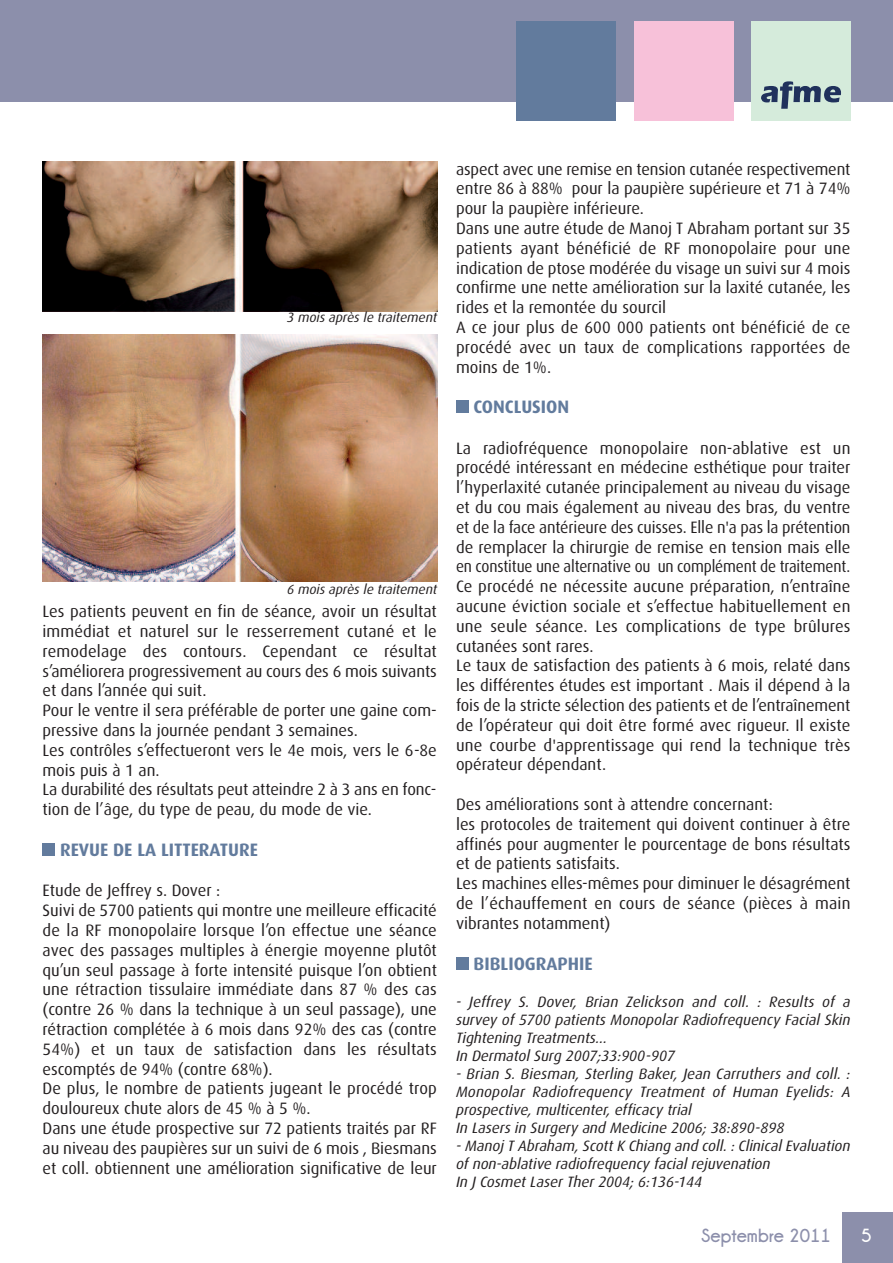
<style>
.page{position:relative;width:893px;height:1263px;background:#fff}
.page>*{position:absolute;margin:0;border:0;box-sizing:border-box;transform-origin:0 0}
.t1{font:19.5px "Champagne&Limousines Thick";color:#8c8fab}
.t2{font:19.5px "Champagne&Limousines Thick";color:#fff}
.t3{font:700 18px "Dax";color:#627b9d}
.t4{font:16.5px/19.8px "Dax";color:#231f20}
.t5{font:italic 15px/18px "Dax";color:#231f20}
.t6{font:italic 13.5px "Dax";color:#231f20}
</style>
<div class="page">
<div style="left:0;top:0;width:893px;height:102px;background:#8c8fab"></div>
<div style="left:842px;top:1212px;width:51px;height:51px;background:#8c8fab"></div>
<div style="left:751px;top:21px;width:99px;height:100px;background:#d5ebdb"></div>
<div style="left:634px;top:21px;width:99px;height:100px;background:#f7c1d9"></div>
<div style="left:517px;top:21px;width:99px;height:100px;background:#627b9d"></div>
<svg style="left:761px;top:81px;width:80px;height:28px"></svg>
<div style="left:456px;top:957px;width:13px;height:13px;background:#627b9d"></div>
<div style="left:456px;top:401px;width:13px;height:12px;background:#627b9d"></div>
<div style="left:43px;top:843px;width:12px;height:13px;background:#627b9d"></div>
<img style="left:43px;top:162px;width:394px;height:149px">
<img style="left:43px;top:335px;width:394px;height:247px">
<p class="t6" style="left:287px;top:312px;width:151px">3 mois après le traitement</p>
<p class="t6" style="left:287px;top:583px;width:151px">6 mois après le traitement</p>
<p class="t4" style="left:43px;top:603px;width:396px">Les patients peuvent en fin de séance, avoir un résultat immédiat et naturel sur le resserrement cutané et le remodelage des contours. Cependant ce résultat s’améliorera progressivement au cours des 6 mois suivants et dans l’année qui suit.<br>Pour le ventre il sera préférable de porter une gaine com&shy;pressive dans la journée pendant 3 semaines.<br>Les contrôles s’effectueront vers le 4e mois, vers le 6-8e mois puis à 1 an.<br>La durabilité des résultats peut atteindre 2 à 3 ans en fonc&shy;tion de l’âge, du type de peau, du mode de vie.</p>
<p class="t3" style="left:60px;top:842px;width:199px">REVUE DE LA LITTERATURE</p>
<p class="t4" style="left:43px;top:882px;width:396px">Etude de Jeffrey s. Dover :<br>Suivi de 5700 patients qui montre une meilleure efficacité de la RF monopolaire lorsque l’on effectue une séance avec des passages multiples à énergie moyenne plutôt qu’un seul passage à forte intensité puisque l’on obtient une rétraction tissulaire immédiate dans 87 % des cas (contre 26 % dans la technique à un seul passage), une rétraction complétée à 6 mois dans 92% des cas (contre 54%) et un taux de satisfaction dans les résultats escomptés de 94% (contre 68%).<br>De plus, le nombre de patients jugeant le procédé trop douloureux chute alors de 45 % à 5 %.<br>Dans une étude prospective sur 72 patients traités par RF au niveau des paupières sur un suivi de 6 mois , Biesmans et coll. obtiennent une amélioration significative de leur</p>
<p class="t4" style="left:456px;top:160px;width:396px">aspect avec une remise en tension cutanée respectivement entre 86 à 88% pour la paupière supérieure et 71 à 74% pour la paupière inférieure.<br>Dans une autre étude de Manoj T Abraham portant sur 35 patients ayant bénéficié de RF monopolaire pour une indication de ptose modérée du visage un suivi sur 4 mois confirme une nette amélioration sur la laxité cutanée, les rides et la remontée du sourcil<br>A ce jour plus de 600 000 patients ont bénéficié de ce procédé avec un taux de complications rapportées de moins de 1%.</p>
<p class="t3" style="left:474px;top:399px;width:97px">CONCLUSION</p>
<p class="t4" style="left:456px;top:439px;width:396px">La radiofréquence monopolaire non-ablative est un procédé intéressant en médecine esthétique pour traiter l’hyperlaxité cutanée principalement au niveau du visage et du cou mais également au niveau des bras, du ventre et de la face antérieure des cuisses. Elle n'a pas la prétention de remplacer la chirurgie de remise en tension mais elle en constitue une alternative ou un complément de traitement.<br>Ce procédé ne nécessite aucune préparation, n’entraîne aucune éviction sociale et s’effectue habituellement en une seule séance. Les complications de type brûlures cutanées sont rares.<br>Le taux de satisfaction des patients à 6 mois, relaté dans les différentes études est important . Mais il dépend à la fois de la stricte sélection des patients et de l’entraînement de l’opérateur qui doit être formé avec rigueur. Il existe une courbe d'apprentissage qui rend la technique très opérateur dépendant.</p>
<p class="t4" style="left:456px;top:795px;width:396px">Des améliorations sont à attendre concernant:<br>les protocoles de traitement qui doivent continuer à être affinés pour augmenter le pourcentage de bons résultats et de patients satisfaits.<br>Les machines elles-mêmes pour diminuer le désagrément de l’échauffement en cours de séance (pièces à main vibrantes notamment)</p>
<p class="t3" style="left:474px;top:955px;width:121px">BIBLIOGRAPHIE</p>
<p class="t5" style="left:456px;top:993px;width:396px">- Jeffrey S. Dover, Brian Zelickson and coll. : Results of a survey of 5700 patients Monopolar Radiofrequency Facial Skin Tightening Treatments…<br>In Dermatol Surg 2007;33:900-907</p>
<p class="t5" style="left:456px;top:1065px;width:396px">- Brian S. Biesman, Sterling Baker, Jean Carruthers and coll. :<br>Monopolar Radiofrequency Treatment of Human Eyelids: A prospective, multicenter, efficacy trial<br>In Lasers in Surgery and Medicine 2006; 38:890-898</p>
<p class="t5" style="left:456px;top:1137px;width:396px">- Manoj T Abraham, Scott K Chiang and coll. : Clinical Evaluation of non-ablative radiofrequency facial rejuvenation<br>In J Cosmet Laser Ther 2004; 6:136-144</p>
<p class="t1" style="left:701px;top:1223px;width:131px">Septembre 2011</p>
<p class="t2" style="left:861px;top:1224px;width:12px">5</p>
</div>
